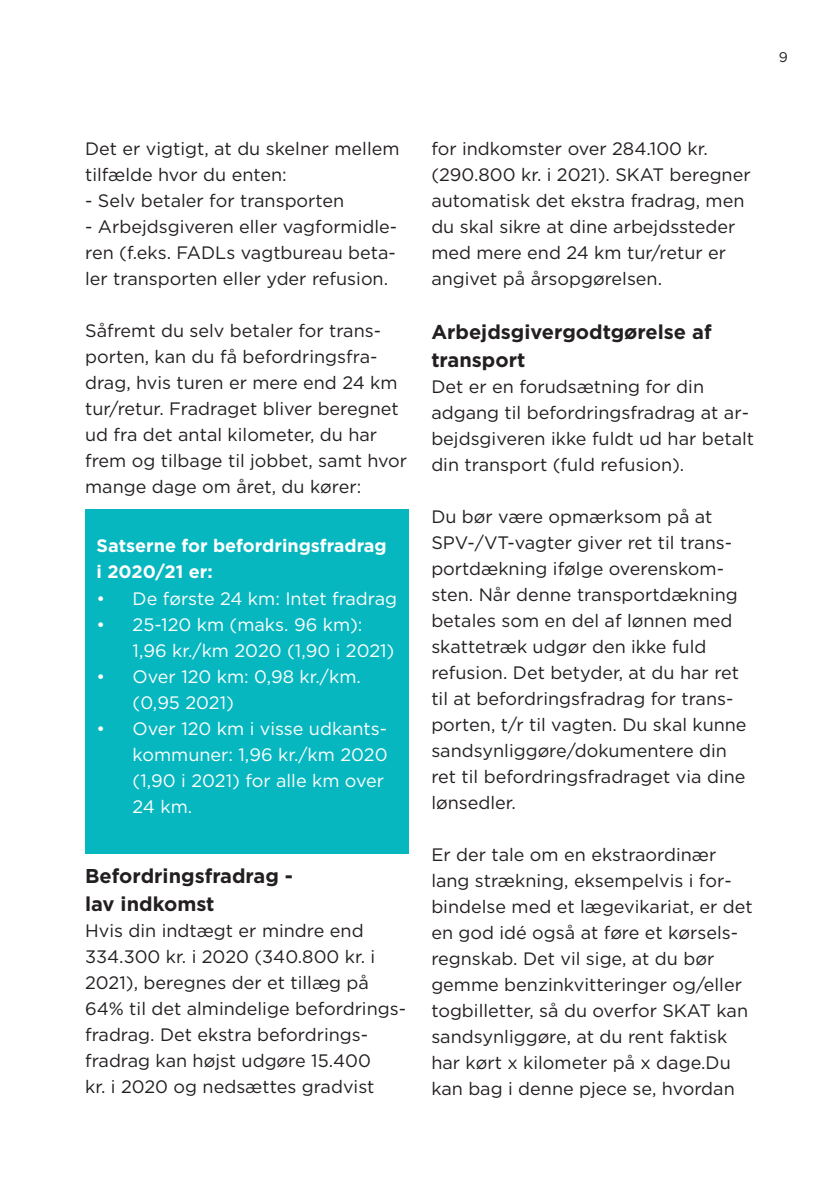
<style>
.page{position:relative;width:840px;height:1191px;background:#fff}
.page>*{position:absolute;margin:0;border:0;box-sizing:border-box;transform-origin:0 0}
.Mellemrubrik{font:700 20px/28px "Gotham";color:#231f20}
.Brødtekster{font:18px/26px "Gotham";color:#231f20}
.Overskrift{font:18px/26px "Gotham";color:#231f20}
.t1{font:18px/26px "Gotham";color:#fff}
.Brødtekster-2{font:700 18px/26px "Gotham";color:#fff}
.t2{font:14px "Gotham";color:#231f20}
</style>
<div class="page">
<div style="left:85px;top:510px;width:323px;height:344px;background:#07b7c0"></div>
<p class="t2" style="left:778px;top:50px;width:11px">9</p>
<p class="Overskrift" style="left:85px;top:135px;width:316px">Det er vigtigt, at du skelner mellem tilfælde hvor du enten:</p>
<p class="Overskrift" style="left:85px;top:187px;width:260px">- Selv betaler for transporten</p>
<p class="Overskrift" style="left:85px;top:213px;width:313px;text-align:justify">- Arbejdsgiveren eller vagformidle&shy;ren (f.eks. FADLs vagtbureau beta&shy;ler transporten eller yder refusion.</p>
<p class="Overskrift" style="left:85px;top:317px;width:323px">Såfremt du selv betaler for trans&shy;porten, kan du få befordringsfra&shy;drag, hvis turen er mere end 24 km tur/retur. Fradraget bliver beregnet ud fra det antal kilometer, du har frem og tilbage til jobbet, samt hvor mange dage om året, du kører:</p>
<p class="Brødtekster-2" style="left:96px;top:533px;width:291px">Satserne for befordringsfradrag i 2020/21 er:</p>
<p class="t1" style="left:96px;top:585px;width:302px">• De første 24 km: Intet fradrag</p>
<p class="t1" style="left:132px;top:611px;width:263px;text-indent:-36px">• 25-120 km (maks. 96 km):<br>1,96 kr./km 2020 (1,90 i 2021)</p>
<p class="t1" style="left:132px;top:663px;width:230px;text-indent:-36px">• Over 120 km: 0,98 kr./km. (0,95 2021)</p>
<p class="t1" style="left:132px;top:715px;width:256px;text-indent:-36px">• Over 120 km i visse udkants&shy;kommuner: 1,96 kr./km 2020 (1,90 i 2021) for alle km over<br>24 km.</p>
<p class="Mellemrubrik" style="left:85px;top:862px;width:209px">Befordringsfradrag - lav indkomst</p>
<p class="Brødtekster" style="left:85px;top:917px;width:322px">Hvis din indtægt er mindre end<br>334.300 kr. i 2020 (340.800 kr. i<br>2021), beregnes der et tillæg på<br>64% til det almindelige befordrings&shy;fradrag. Det ekstra befordrings&shy;fradrag kan højst udgøre 15.400<br>kr. i 2020 og nedsættes gradvist</p>
<p class="Brødtekster" style="left:431px;top:135px;width:320px">for indkomster over 284.100 kr. (290.800 kr. i 2021). SKAT beregner automatisk det ekstra fradrag, men du skal sikre at dine arbejdssteder med mere end 24 km tur/retur er angivet på årsopgørelsen.</p>
<p class="Mellemrubrik" style="left:431px;top:318px;width:282px">Arbejdsgivergodtgørelse af transport</p>
<p class="Brødtekster" style="left:431px;top:373px;width:324px">Det er en forudsætning for din adgang til befordringsfradrag at ar&shy;bejdsgiveren ikke fuldt ud har betalt din transport (fuld refusion).</p>
<p class="Brødtekster" style="left:431px;top:503px;width:316px">Du bør være opmærksom på at<br>SPV-/VT-vagter giver ret til trans&shy;portdækning ifølge overenskom&shy;sten. Når denne transportdækning betales som en del af lønnen med skattetræk udgør den ikke fuld refusion. Det betyder, at du har ret til at befordringsfradrag for trans&shy;porten, t/r til vagten. Du skal kunne sandsynliggøre/dokumentere din ret til befordringsfradraget via dine lønsedler.</p>
<p class="Brødtekster" style="left:431px;top:841px;width:323px">Er der tale om en ekstraordinær lang strækning, eksempelvis i for&shy;bindelse med et lægevikariat, er det en god idé også at føre et kørsels&shy;regnskab. Det vil sige, at du bør gemme benzinkvitteringer og/eller togbilletter, så du overfor SKAT kan sandsynliggøre, at du rent faktisk har kørt x kilometer på x dage.Du kan bag i denne pjece se, hvordan</p>
</div>
